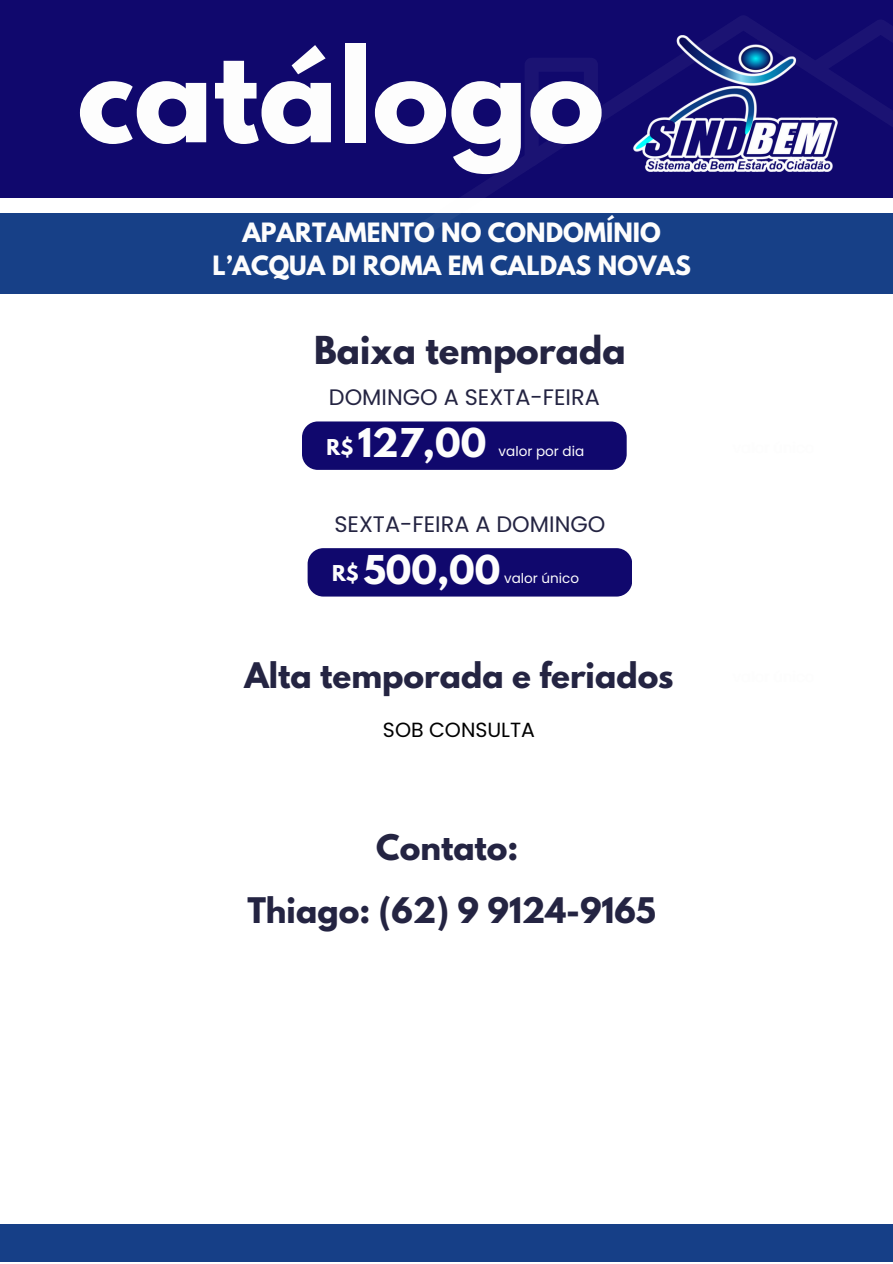
<style>
.page{position:relative;width:893px;height:1264px;background:#fff}
.page>*{position:absolute;margin:0;border:0;box-sizing:border-box;transform-origin:0 0}
.t1{font:700 115.65px "League Spartan";color:#fdfdfd}
.t2{font:700 35.1px "League Spartan";color:#fdfdfd}
.t3{font:700 34.05px "League Spartan";color:#242442}
.t4{font:700 31.2px "League Spartan";color:#242442}
.t5{font:700 23.55px "League Spartan";color:#fdfdfd}
.t6{font:22.35px "Poppins";color:#242442}
.t7{font:20.55px "Poppins";color:#000}
.t8{font:700 19.35px "League Spartan";color:#fdfdfd}
.t9{font:13.5px "Poppins";color:#fdfdfd}
</style>
<div class="page">
<div style="left:0;top:0;width:892px;height:198px;background:#10086d"></div>
<div style="left:0;top:213px;width:892px;height:81px;background:#174087"></div>
<svg style="left:461px;top:16px;width:349px;height:182px"></svg>
<svg style="left:810px;top:20px;width:82px;height:152px"></svg>
<svg style="left:524px;top:58px;width:74px;height:108px"></svg>
<div style="left:0;top:1224px;width:892px;height:38px;background:#163f87"></div>
<div style="left:302px;top:421px;width:324px;height:49px;background:#10086d;border-radius:16px"></div>
<img style="left:632px;top:35px;width:206px;height:136px">
<div style="left:307px;top:548px;width:325px;height:48px;background:#10086d;border-radius:16px"></div>
<p class="t1" style="left:77px;top:38px;width:528px">catálogo</p>
<p class="t5" style="left:242px;top:221px;width:420px">APARTAMENTO NO CONDOMÍNIO</p>
<p class="t5" style="left:212px;top:253px;width:480px">L’ACQUA DI ROMA EM CALDAS NOVAS</p>
<p class="t3" style="left:314px;top:333px;width:313px">Baixa temporada</p>
<p class="t6" style="left:329px;top:381px;width:272px">DOMINGO A SEXTA-FEIRA</p>
<p class="t8" style="left:326px;top:437px;width:28px">R$</p>
<p class="t2" style="left:358px;top:425px;width:130px">127,00</p>
<p class="t9" style="left:498px;top:442px;width:87px">valor por dia</p>
<p class="t6" style="left:334px;top:508px;width:272px">SEXTA-FEIRA A DOMINGO</p>
<p class="t8" style="left:332px;top:564px;width:28px">R$</p>
<p class="t2" style="left:363px;top:552px;width:139px">500,00</p>
<p class="t9" style="left:504px;top:568px;width:76px">valor único</p>
<p class="t4" style="left:244px;top:659px;width:431px">Alta temporada e feriados</p>
<p class="t7" style="left:383px;top:715px;width:153px">SOB CONSULTA</p>
<p class="t4" style="left:376px;top:832px;width:144px">Contato:</p>
<p class="t4" style="left:247px;top:894px;width:410px">Thiago: (62) 9 9124-9165</p>
</div>
